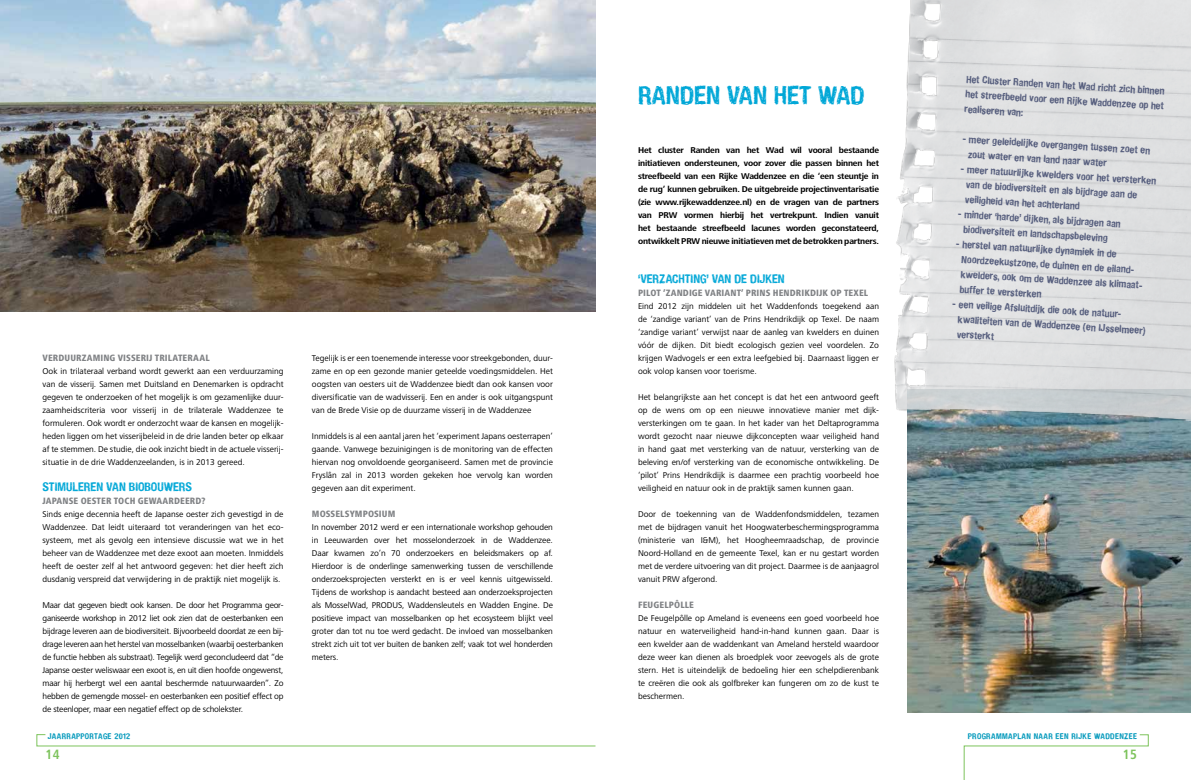
<style>
.page{position:relative;width:1191px;height:780px;background:#fff}
.page>*{position:absolute;margin:0;border:0;box-sizing:border-box;transform-origin:0 0}
.t1{font:700 25px "Hand Vetica";letter-spacing:-.01em;color:#00a7d7}
.t2{font:700 condensed 14px "Frutiger Next LT";color:#7dc35c}
.t3{font:700 12px "Hand Vetica";letter-spacing:-.005em;color:#00a7d7}
.t4{font:700 10px/15.1px "Hand Vetica";color:#545c7c}
.t5{font:800 condensed 9.5px "Frutiger Next LT";letter-spacing:.01em;color:#808285}
.t6{font:8.7px/13px "Frutiger Next LT";color:#000;text-align:justify}
.t7{font:700 8.7px/13px "Frutiger Next LT";letter-spacing:-.02em;color:#000;text-align:justify}
.t8{font:700 8px "Hand Vetica";letter-spacing:.04em;color:#0098bb}
</style>
<div class="page">
<svg style="left:963px;top:734px;width:185px;height:46px"></svg>
<svg style="left:37px;top:734px;width:559px;height:12px"></svg>
<img style="left:0;top:0;width:595px;height:311px">
<img style="left:907px;top:421px;width:284px;height:291px">
<img style="left:894px;top:0;width:297px;height:421px">
<p class="t5" style="left:43px;top:353px;width:169px">VERDUURZAMING VISSERIJ TRILATERAAL</p>
<p class="t6" style="left:43px;top:365px;width:242px">Ook in trilateraal verband wordt gewerkt aan een verduurzaming van de visserij. Samen met Duitsland en Denemarken is opdracht gegeven te onderzoeken of het mogelijk is om gezamenlijke duur&shy;zaamheidscriteria voor visserij in de trilaterale Waddenzee te formuleren. Ook wordt er onderzocht waar de kansen en mogelijk&shy;heden liggen om het visserijbeleid in de drie landen beter op elkaar af te stemmen. De studie, die ook inzicht biedt in de actuele visserij&shy;situatie in de drie Waddenzeelanden, is in 2013 gereed.</p>
<h3 class="t3" style="left:43px;top:479px;width:151px">STIMULEREN VAN BIOBOUWERS</h3>
<p class="t5" style="left:43px;top:496px;width:164px">JAPANSE OESTER TOCH GEWAARDEERD?</p>
<p class="t6" style="left:43px;top:508px;width:242px">Sinds enige decennia heeft de Japanse oester zich gevestigd in de Waddenzee. Dat leidt uiteraard tot veranderingen van het eco&shy;systeem, met als gevolg een intensieve discussie wat we in het beheer van de Waddenzee met deze exoot aan moeten. Inmiddels heeft de oester zelf al het antwoord gegeven: het dier heeft zich dusdanig verspreid dat verwijdering in de praktijk niet mogelijk is.</p>
<p class="t6" style="left:43px;top:599px;width:242px">Maar dat gegeven biedt ook kansen. De door het Programma geor&shy;ganiseerde workshop in 2012 liet ook zien dat de oesterbanken een bijdrage leveren aan de biodiversiteit. Bijvoorbeeld doordat ze een bij&shy;drage leveren aan het herstel van mosselbanken (waarbij oesterbanken de functie hebben als substraat). Tegelijk werd geconcludeerd dat “de Japanse oester weliswaar een exoot is, en uit dien hoofde ongewenst, maar hij herbergt wel een aantal beschermde natuurwaarden”. Zo hebben de gemengde mossel- en oesterbanken een positief effect op de steenloper, maar een negatief effect op de scholekster.</p>
<p class="t8" style="left:48px;top:731px;width:84px">JAARRAPPORTAGE 2012</p>
<h2 class="t2" style="left:45px;top:747px;width:16px">14</h2>
<p class="t6" style="left:312px;top:352px;width:242px">Tegelijk is er een toenemende interesse voor streekgebonden, duur&shy;zame en op een gezonde manier geteelde voedingsmiddelen. Het oogsten van oesters uit de Waddenzee biedt dan ook kansen voor diversificatie van de wadvisserij. Een en ander is ook uitgangspunt van de Brede Visie op de duurzame visserij in de Waddenzee</p>
<p class="t6" style="left:312px;top:430px;width:242px">Inmiddels is al een aantal jaren het ‘experiment Japans oesterrapen’ gaande. Vanwege bezuinigingen is de monitoring van de effecten hiervan nog onvoldoende georganiseerd. Samen met de provincie Fryslân zal in 2013 worden gekeken hoe vervolg kan worden gegeven aan dit experiment.</p>
<p class="t5" style="left:312px;top:509px;width:85px">MOSSELSYMPOSIUM</p>
<p class="t6" style="left:312px;top:521px;width:242px">In november 2012 werd er een internationale workshop gehouden in Leeuwarden over het mosselonderzoek in de Waddenzee.<br>Daar kwamen zo’n 70 onderzoekers en beleidsmakers op af.<br>Hierdoor is de onderlinge samenwerking tussen de verschillende onderzoeksprojecten versterkt en is er veel kennis uitgewisseld.<br>Tijdens de workshop is aandacht besteed aan onderzoeksprojecten als MosselWad, PRODUS, Waddensleutels en Wadden Engine. De positieve impact van mosselbanken op het ecosysteem blijkt veel groter dan tot nu toe werd gedacht. De invloed van mosselbanken strekt zich uit tot ver buiten de banken zelf; vaak tot wel honderden meters.</p>
<h1 class="t1" style="left:638px;top:79px;width:228px">RANDEN VAN HET WAD</h1>
<p class="t4" style="left:967px;top:70px;width:202px;rotate:4deg">HET CLUSTERRANDEN VAN HET WAD RICHT ZICH BINNEN<br>HET STREEFBEELD VOOREEN RIJKE WADDENZEE OP HET<br>REALISEREN VAN:</p>
<p class="t4" style="left:969px;top:131px;width:184px;text-indent:-6px;rotate:4deg">- MEERGELEIDELIJKE OVERGANGEN TUSSEN ZOET EN<br>ZOUT WATEREN VAN LAND NAARWATER</p>
<p class="t4" style="left:967px;top:161px;width:192px;text-indent:-6px;rotate:4deg">- MEERNATUURLIJKE KWELDERS VOORHET VERSTERKEN<br>VAN DE BIODIVERSITEIT EN ALS BIJDRAGE AAN DE<br>VEILIGHEID VAN HET ACHTERLAND</p>
<p class="t4" style="left:958px;top:205px;width:165px;text-align:center;rotate:4deg">- MINDER‘HARDE’ DIJKEN, ALS BIJDRAGEN AAN<br>BIODIVERSITEIT EN LANDSCHAPSBELEVING</p>
<p class="t4" style="left:963px;top:236px;width:185px;text-indent:-6px;rotate:4deg">- HERSTELVAN NATUURLIJKE DYNAMIEK IN DE NOORDZEEKUSTZONE, DE DUINEN EN DE EILAND-KWELDERS, OOK OM DE WADDENZEE ALS KLIMAAT-BUFFERTE VERSTERKEN</p>
<p class="t4" style="left:959px;top:295px;width:189px;text-indent:-6px;rotate:4deg">- EEN VEILIGE AFSLUITDIJK DIE OOK DE NATUUR-<br>KWALITEITEN VAN DE WADDENZEE (EN IJ SSELMEER)<br>VERSTERKT</p>
<p class="t7" style="left:638px;top:144px;width:242px">Het cluster Randen van het Wad wil vooral bestaande initiatieven ondersteunen, voor zover die passen binnen het streefbeeld van een Rijke Waddenzee en die ‘een steuntje in de rug’ kunnen gebruiken. De uitgebreide projectinventarisatie (zie www.rijkewaddenzee.nl) en de vragen van de partners van PRW vormen hierbij het vertrekpunt. Indien vanuit het bestaande streefbeeld lacunes worden geconstateerd, ontwikkelt PRW nieuwe initiatieven met de betrokken partners.</p>
<h3 class="t3" style="left:638px;top:271px;width:148px">‘VERZACHTING’ VAN DE DIJKEN</h3>
<p class="t5" style="left:638px;top:288px;width:232px">PILOT ‘ZANDIGE VARIANT’ PRINS HENDRIKDIJK OP TEXEL</p>
<p class="t6" style="left:638px;top:300px;width:242px">Eind 2012 zijn middelen uit het Waddenfonds toegekend aan de ‘zandige variant’ van de Prins Hendrikdijk op Texel. De naam ‘zandige variant’ verwijst naar de aanleg van kwelders en duinen vóór de dijken. Dit biedt ecologisch gezien veel voordelen. Zo krijgen Wadvogels er een extra leefgebied bij. Daarnaast liggen er ook volop kansen voor toerisme.</p>
<p class="t6" style="left:638px;top:391px;width:242px">Het belangrijkste aan het concept is dat het een antwoord geeft op de wens om op een nieuwe innovatieve manier met dijk&shy;versterkingen om te gaan. In het kader van het Deltaprogramma wordt gezocht naar nieuwe dijkconcepten waar veiligheid hand in hand gaat met versterking van de natuur, versterking van de beleving en/of versterking van de economische ontwikkeling. De ‘pilot’ Prins Hendrikdijk is daarmee een prachtig voorbeeld hoe veiligheid en natuur ook in de praktijk samen kunnen gaan.</p>
<p class="t6" style="left:638px;top:508px;width:242px">Door de toekenning van de Waddenfondsmiddelen, tezamen met de bijdragen vanuit het Hoogwaterbeschermingsprogramma (ministerie van I&amp;M), het Hoogheemraadschap, de provincie Noord-Holland en de gemeente Texel, kan er nu gestart worden met de verdere uitvoering van dit project. Daarmee is de aanjaagrol vanuit PRW afgerond.</p>
<p class="t5" style="left:638px;top:600px;width:58px">FEUGELPÔLLE</p>
<p class="t6" style="left:638px;top:612px;width:242px">De Feugelpôlle op Ameland is eveneens een goed voorbeeld hoe natuur en waterveiligheid hand-in-hand kunnen gaan. Daar is een kwelder aan de waddenkant van Ameland hersteld waardoor deze weer kan dienen als broedplek voor zeevogels als de grote stern. Het is uiteindelijk de bedoeling hier een schelpdierenbank te creëren die ook als golfbreker kan fungeren om zo de kust te beschermen.</p>
<p class="t8" style="left:968px;top:731px;width:171px">PROGRAMMAPLAN NAAR EEN RIJKE WADDENZEE</p>
<h2 class="t2" style="left:1123px;top:747px;width:16px">15</h2>
</div>
